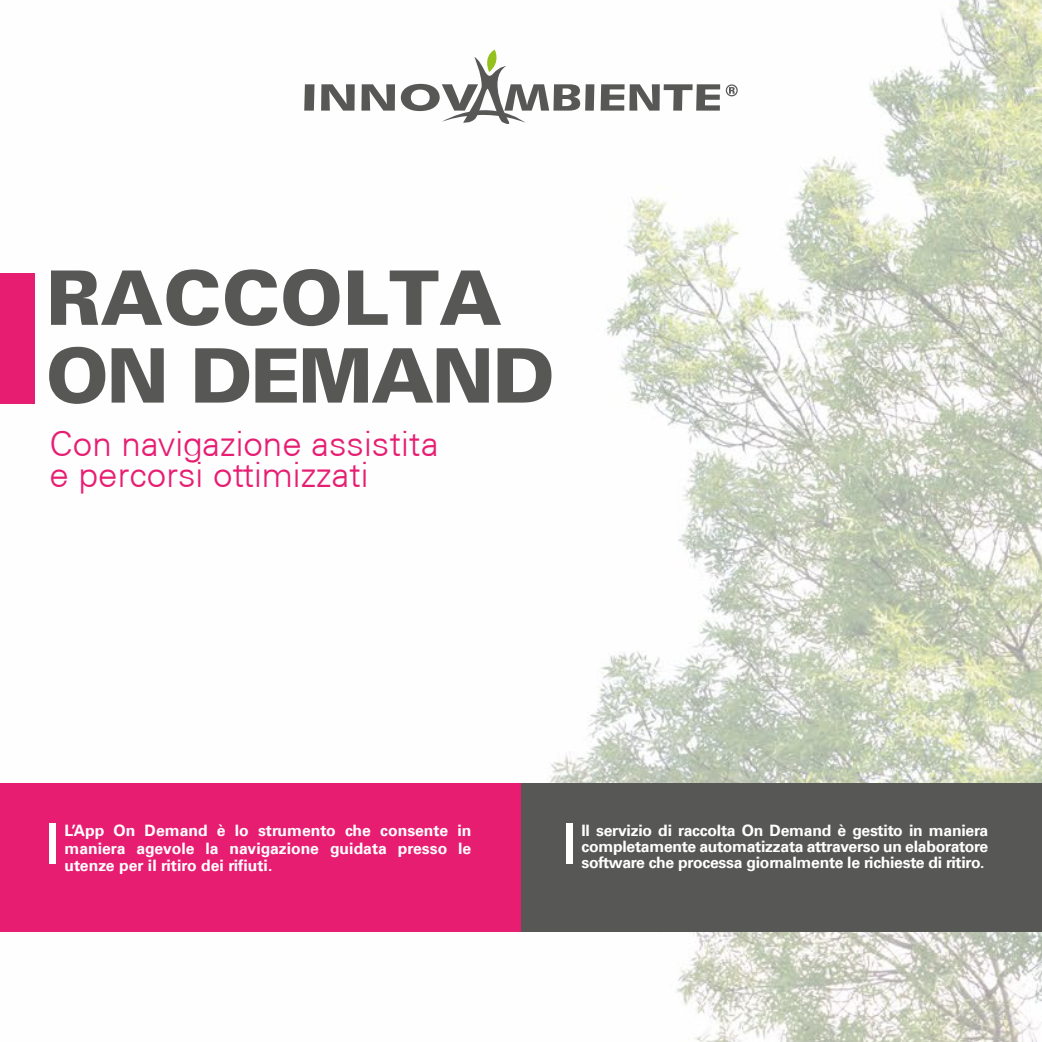
<style>
.page{position:relative;width:1042px;height:1042px;background:#fff}
.page>*{position:absolute;margin:0;border:0;box-sizing:border-box;transform-origin:0 0}
.t1{font:900 75.25px/77.7px "Univers CE";color:#575756}
.t2{font:300 35px/31.5px "Univers CE";color:#e71d72}
.t3{font:700 15.75px/17.5px "Univers LT";letter-spacing:-.015em;color:#fff;text-align:justify}
</style>
<div class="page">
<img style="left:314px;top:0;width:728px;height:1042px">
<div style="left:0;top:273px;width:35px;height:131px;background:#e71d72"></div>
<svg style="left:726px;top:84px;width:12px;height:12px"></svg>
<svg style="left:600px;top:84px;width:120px;height:27px"></svg>
<svg style="left:304px;top:84px;width:10px;height:27px"></svg>
<svg style="left:321px;top:84px;width:34px;height:27px"></svg>
<svg style="left:361px;top:84px;width:34px;height:27px"></svg>
<svg style="left:401px;top:50px;width:193px;height:76px"></svg>
<div style="left:0;top:783px;width:521px;height:149px;background:#e71d72"></div>
<div style="left:521px;top:783px;width:521px;height:149px;background:#575756"></div>
<div style="left:50px;top:823px;width:6px;height:40px;background:#fff"></div>
<div style="left:566px;top:823px;width:7px;height:40px;background:#fff"></div>
<h1 class="t1" style="left:46px;top:261px;width:510px">RACCOLTA<br>ON DEMAND</h1>
<h2 class="t2" style="left:50px;top:428px;width:390px">Con navigazione assistita e percorsi ottimizzati</h2>
<p class="t3" style="left:65px;top:822px;width:408px">L’App On Demand è lo strumento che consente in maniera agevole la navigazione guidata presso le utenze per il ritiro dei rifiuti.</p>
<p class="t3" style="left:581px;top:823px;width:408px;line-height:15.8px">Il servizio di raccolta On Demand è gestito in maniera completamente automatizzata attraverso un elaboratore software che processa giornalmente le richieste di ritiro.</p>
</div>
